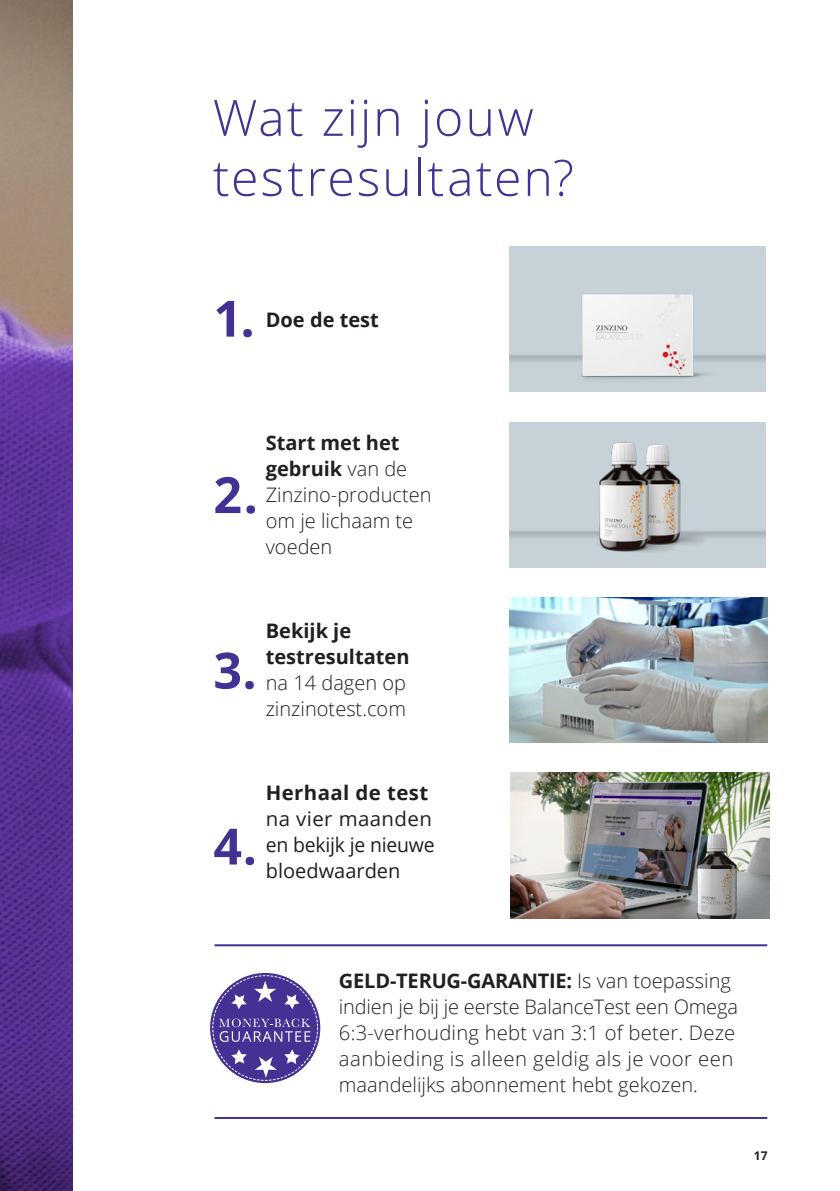
<style>
.page{position:relative;width:840px;height:1191px;background:#fff}
.page>*{position:absolute;margin:0;border:0;box-sizing:border-box;transform-origin:0 0}
.Underrubrik{font:300 50px/60px "Open Sans";letter-spacing:.04em;color:#443193}
.Brödtext_utan_indara{font:700 50px "Open Sans";color:#443193}
.Brödtext{font:300 20px/26px "Open Sans";color:#231f20}
.Brödtext-2{font:20px/26px "Open Sans";color:#231f20}
.Brödtext-3{font:700 20px "Open Sans";color:#231f20}
.t1{font:700 12px "Open Sans";color:#231f20}
.s1{font-weight:700}
</style>
<div class="page">
<img style="left:0;top:0;width:72px;height:1191px">
<img style="left:509px;top:597px;width:257px;height:145px">
<div style="left:210px;top:973px;width:110px;height:110px;background:#443193;border-radius:50%"></div>
<svg style="left:219px;top:1018px;width:91px;height:23px"></svg>
<svg style="left:231px;top:994px;width:15px;height:15px"></svg>
<svg style="left:284px;top:994px;width:15px;height:15px"></svg>
<svg style="left:254px;top:981px;width:22px;height:21px"></svg>
<svg style="left:284px;top:1049px;width:15px;height:15px"></svg>
<svg style="left:231px;top:1049px;width:15px;height:15px"></svg>
<svg style="left:255px;top:1057px;width:22px;height:20px"></svg>
<hr style="left:214px;top:944px;width:552px;height:2px;background:#443193">
<hr style="left:214px;top:1117px;width:552px;height:2px;background:#443193">
<img style="left:563px;top:423px;width:120px;height:142px">
<img style="left:549px;top:277px;width:175px;height:111px">
<img style="left:510px;top:773px;width:259px;height:145px">
<p class="Underrubrik" style="left:213px;top:86px;width:362px">Wat zijn jouw testresultaten?</p>
<p class="Brödtext_utan_indara" style="left:213px;top:283px;width:43px">1.</p>
<p class="Brödtext-3" style="left:265px;top:305px;width:114px">Doe de test</p>
<p class="Brödtext_utan_indara" style="left:213px;top:459px;width:46px">2.</p>
<p class="Brödtext" style="left:265px;top:429px;width:167px"><span class="s1">Start met het gebruik</span> van de<br>Zinzino-producten om je lichaam te voeden</p>
<p class="Brödtext_utan_indara" style="left:213px;top:635px;width:45px">3.</p>
<p class="Brödtext-3" style="left:265px;top:617px;width:87px">Bekijk je</p>
<p class="Brödtext-3" style="left:265px;top:643px;width:145px">testresultaten</p>
<p class="Brödtext" style="left:265px;top:669px;width:142px">na 14 dagen op zinzinotest.com</p>
<p class="Brödtext_utan_indara" style="left:213px;top:811px;width:45px">4.</p>
<p class="Brödtext-2" style="left:265px;top:779px;width:170px"><span class="s1">Herhaal de test </span>na vier maanden en bekijk je nieuwe bloedwaarden</p>
<p class="Brödtext" style="left:339px;top:967px;width:400px"><span class="s1">GELD-TERUG-GARANTIE:</span> Is van toepassing indien je bij je eerste BalanceTest een Omega 6:3-verhouding hebt van 3:1 of beter. Deze aanbieding is alleen geldig als je voor een maandelijks abonnement hebt gekozen.</p>
<p class="t1" style="left:753px;top:1147px;width:15px">17</p>
</div>
